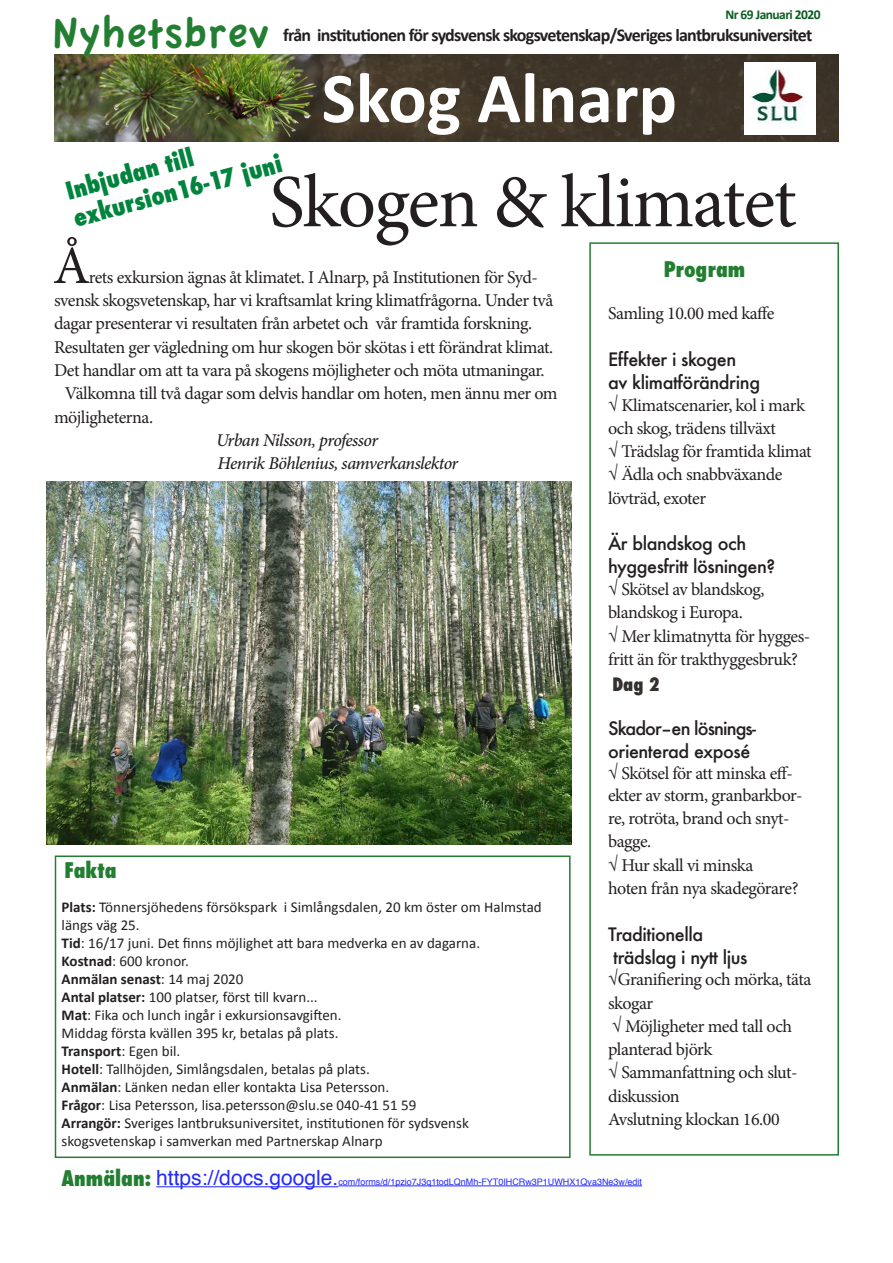
<style>
.page{position:relative;width:893px;height:1263px;background:#fff}
.page>*{position:absolute;margin:0;border:0;box-sizing:border-box;transform-origin:0 0}
.t1{font:75px "Minion Pro";letter-spacing:-.02em;color:#231f20}
.t2{font:700 72px "Calibri";color:#fff}
.t3{font:53.7px "Minion Pro";color:#231f20}
.t4{font:45px "Apple Casual";color:#237e32}
.t5{font:800 condensed 24px/28.5px "Futura";color:#00843d}
.t6{font:21px "Helvetica";color:#232aff}
.t7{font:800 condensed 21px "Futura";color:#237e32}
.t8{font:18px/23.2px "Minion Pro";letter-spacing:-.03em;color:#231f20}
.t9{font:500 18px/23.2px "Futura";letter-spacing:-.025em;color:#231f20}
.t10{font:700 18px "Calibri";letter-spacing:-.04em;color:#231f20}
.t11{font:italic 500 18px/23.2px "Minion Pro";letter-spacing:-.035em;color:#231f20}
.t12{font:500 18px/23.2px "Futura";letter-spacing:-.045em;color:#231f20}
.t13{font:800 condensed 18px "Futura";color:#352f2d}
.t14{font:15px/18px "Calibri";color:#231f20}
.t15{font:700 13.5px "Calibri";letter-spacing:-.04em;color:#095d20}
.t16{font:9px "Helvetica";color:#232aff}
.s1{font-weight:700}
.s2{font-family:"Futura";font-weight:800;font-stretch:condensed;color:#237e32}
</style>
<div class="page">
<div style="left:589px;top:242px;width:250px;height:913px;border:2px solid #237e32"></div>
<div style="left:55px;top:855px;width:516px;height:303px;border:2px solid #237e32"></div>
<img style="left:54px;top:54px;width:785px;height:87px">
<img style="left:744px;top:63px;width:72px;height:71px">
<hr style="left:156px;top:1186px;width:182px;height:1px;background:#232aff">
<hr style="left:338px;top:1185px;width:304px;height:1px;background:#232aff">
<img style="left:47px;top:482px;width:524px;height:363px">
<h3 class="t4" style="left:52px;top:11px;width:219px">Nyhetsbrev</h3>
<p class="t15" style="left:725px;top:6px;width:97px">Nr 69 Januari 2020</p>
<p class="t10" style="left:283px;top:24px;width:531px">från institutionen för sydsvensk skogsvetenskap/Sveriges lantbruksuniversitet</p>
<h2 class="t2" style="left:322px;top:53px;width:357px">Skog Alnarp</h2>
<h3 class="t5" style="left:63px;top:177px;width:216px;rotate:-15deg">Inbjudan till exkursion16-17 juni</h3>
<h1 class="t1" style="left:269px;top:152px;width:529px">Skogen &amp; klimatet</h1>
<h3 class="t3" style="left:53px;top:230px;width:22px">Å</h3>
<p class="t7" style="left:664px;top:256px;width:83px">Program</p>
<p class="t8" style="left:89px;top:266px;width:451px">rets exkursion ägnas åt klimatet. I Alnarp, på Institutionen för Syd-</p>
<p class="t8" style="left:54px;top:289px;width:501px">svensk skogsvetenskap, har vi kraftsamlat kring klimatfrågorna. Under två</p>
<p class="t8" style="left:54px;top:312px;width:480px">dagar presenterar vi resultaten från arbetet och vår framtida forskning.</p>
<p class="t8" style="left:54px;top:335px;width:501px">Resultaten ger vägledning om hur skogen bör skötas i ett förändrat klimat.</p>
<p class="t8" style="left:54px;top:359px;width:492px">Det handlar om att ta vara på skogens möjligheter och möta utmaningar.</p>
<p class="t8" style="left:65px;top:382px;width:494px">Välkomna till två dagar som delvis handlar om hoten, men ännu mer om</p>
<p class="t8" style="left:54px;top:405px;width:101px">möjligheterna.</p>
<p class="t11" style="left:216px;top:428px;width:244px">Urban Nilsson, professor<br>Henrik Böhlenius, samverkanslektor</p>
<p class="t8" style="left:608px;top:302px;width:168px">Samling 10.00 med kaffe</p>
<p class="t9" style="left:608px;top:347px;width:154px">Effekter i skogen av klimatförändring</p>
<p class="t8" style="left:608px;top:393px;width:205px">√ Klimatscenarier, kol i mark och skog, trädens tillväxt<br>√ Trädslag för framtida klimat √ Ädla och snabbväxande lövträd, exoter</p>
<p class="t9" style="left:608px;top:531px;width:169px">Är blandskog och hyggesfritt lösningen?</p>
<p class="t8" style="left:608px;top:578px;width:204px">√ Skötsel av blandskog, blandskog i Europa.<br>√ Mer klimatnytta för hygges&shy;fritt än för trakthyggesbruk?</p>
<p class="t13" style="left:612px;top:673px;width:49px">Dag 2</p>
<p class="t12" style="left:608px;top:716px;width:149px">Skador–en lösnings&shy;orienterad exposé</p>
<p class="t8" style="left:608px;top:763px;width:196px;line-height:21.6px">√ Skötsel för att minska eff&shy;ekter av storm, granbarkbor-</p>
<p class="t8" style="left:608px;top:807px;width:192px">re, rotröta, brand och snyt&shy;bagge.<br>√ Hur skall vi minska<br>hoten från nya skadegörare?</p>
<p class="t9" style="left:608px;top:922px;width:141px">Traditionella trädslag i nytt ljus</p>
<p class="t8" style="left:608px;top:968px;width:205px">√Granifiering och mörka, täta skogar<br>√ Möjligheter med tall och planterad björk<br>√ Sammanfattning och slut&shy;diskussion<br>Avslutning klockan 16.00</p>
<p class="t7" style="left:65px;top:857px;width:53px">Fakta</p>
<p class="t14" style="left:62px;top:897px;width:482px"><span class="s1">Plats:</span> Tönnersjöhedens försökspark i Simlångsdalen, 20 km öster om Halmstad längs väg 25.<br><span class="s1">Tid</span>: 16/17 juni. Det finns möjlighet att bara medverka en av dagarna.<br><span class="s1">Kostnad</span>: 600 kronor.<br><span class="s1">Anmälan senast</span>: 14 maj 2020<br><span class="s1">Antal platser:</span> 100 platser, först till kvarn...<br><span class="s1">Mat</span>: Fika och lunch ingår i exkursionsavgiften.<br>Middag första kvällen 395 kr, betalas på plats.<br><span class="s1">Transport</span>: Egen bil.<br><span class="s1">Hotell</span>: Tallhöjden, Simlångsdalen, betalas på plats.<br><span class="s1">Anmälan</span>: Länken nedan eller kontakta Lisa Petersson.<br><span class="s1">Frågor</span>: Lisa Petersson, lisa.petersson@slu.se 040-41 51 59<br><span class="s1">Arrangör:</span> Sveriges lantbruksuniversitet, institutionen för sydsvensk skogsvetenskap i samverkan med Partnerskap Alnarp</p>
<p class="t6" style="left:62px;top:1169px;width:278px"><span class="s2">Anmälan:</span> https://docs.google.</p>
<p class="t16" style="left:338px;top:1178px;width:305px">com/forms/d/1pzio7J3q1todLQnMh-FYT0IHCRw3P1UWHX1Qva3Ne3w/edit</p>
</div>
